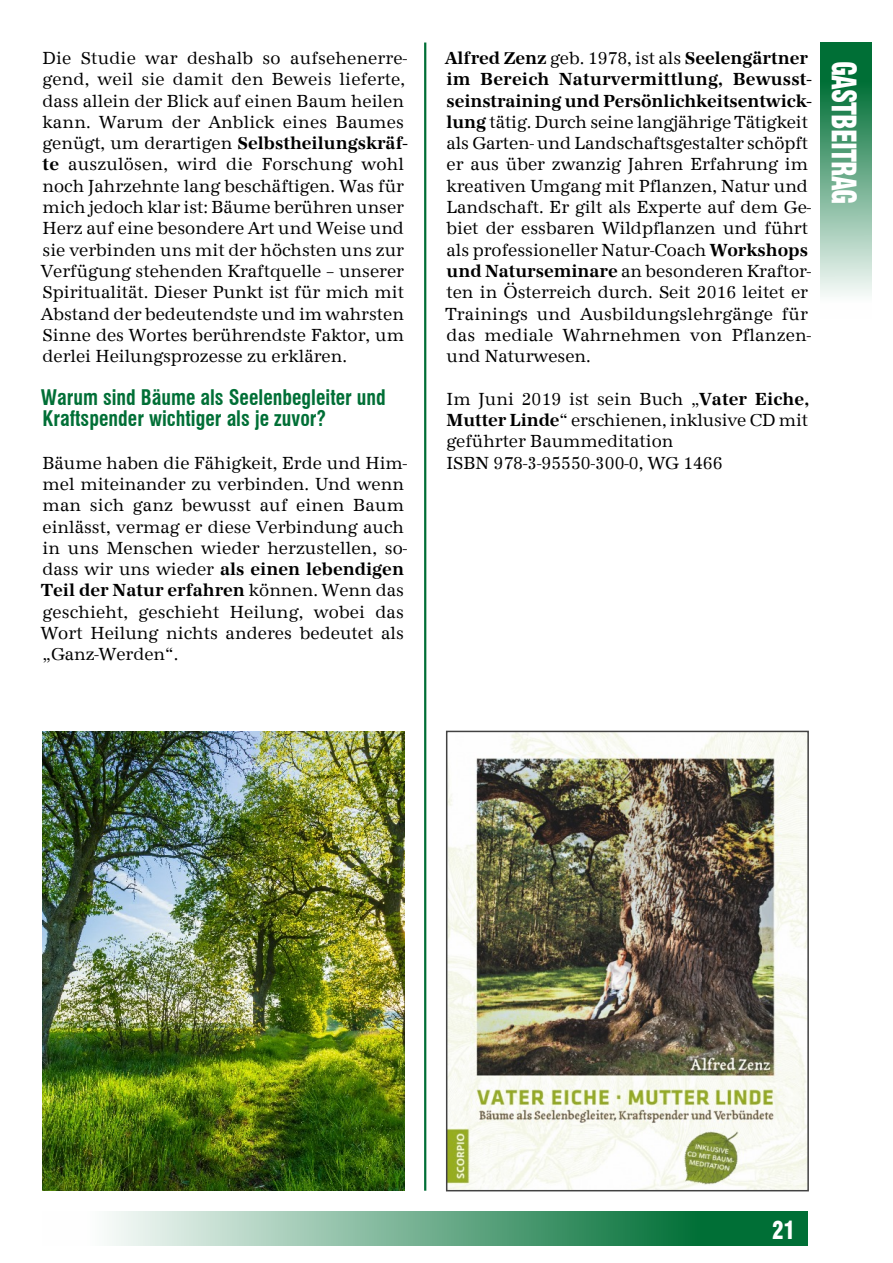
<style>
.page{position:relative;width:893px;height:1263px;background:#fff}
.page>*{position:absolute;margin:0;border:0;box-sizing:border-box;transform-origin:0 0}
.t1{font:900 condensed 33px "Swiss 721 BT";letter-spacing:-.03em;color:#fff;scale:.8 1}
.t2{font:900 condensed 24px "Swiss 721 BT";color:#fff;scale:.91 1}
.t3{font:700 condensed 21px/21.3px "Swiss 721 BT";color:#006f36;scale:.95 1}
.t4{font:18px/21.3px "Antiqua Std";color:#000;scale:.95 1}
.s1{font-weight:700}
</style>
<div class="page">
<svg style="left:109px;top:1212px;width:699px;height:34px;background:#67a987"></svg>
<svg style="left:821px;top:43px;width:51px;height:253px;background:#67a987"></svg>
<svg style="left:424px;top:42px;width:3px;height:1149px;background:#3f9267"></svg>
<img style="left:449px;top:734px;width:357px;height:454px">
<div style="left:446px;top:731px;width:363px;height:460px;border:2px solid #424242"></div>
<img style="left:43px;top:731px;width:361px;height:460px">
<p class="t4" style="left:41px;top:48px;width:387px">Die Studie war deshalb so aufsehenerre&shy;gend, weil sie damit den Beweis lieferte, dass allein der Blick auf einen Baum heilen kann. Warum der Anblick eines Baumes genügt, um derartigen <span class="s1">Selbstheilungskräf&shy;te</span> auszulösen, wird die Forschung wohl noch Jahrzehnte lang beschäftigen. Was für mich jedoch klar ist: Bäume berühren unser Herz auf eine besondere Art und Weise und sie verbinden uns mit der höchsten uns zur Verfügung stehenden Kraftquelle – unserer Spiritualität. Dieser Punkt ist für mich mit Abstand der bedeutendste und im wahrsten Sinne des Wortes berührendste Faktor, um derlei Heilungsprozesse zu erklären.</p>
<p class="t3" style="left:41px;top:389px;width:365px">Warum sind Bäume als Seelenbegleiter und<br>Kraftspender wichtiger als je zuvor?</p>
<p class="t4" style="left:41px;top:452px;width:387px">Bäume haben die Fähigkeit, Erde und Him&shy;mel miteinander zu verbinden. Und wenn man sich ganz bewusst auf einen Baum einlässt, vermag er diese Verbindung auch in uns Menschen wieder herzustellen, so&shy;dass wir uns wieder <span class="s1">als einen lebendigen Teil der Natur erfahren</span> können. Wenn das geschieht, geschieht Heilung, wobei das Wort Heilung nichts anderes bedeutet als „Ganz-Werden“.</p>
<p class="t4" style="left:445px;top:48px;width:387px"><span class="s1">Alfred Zenz</span> geb. 1978, ist als <span class="s1">Seelengärtner im Bereich Naturvermittlung, Bewusst&shy;seinstraining und Persönlichkeitsentwick&shy;lung</span> tätig. Durch seine langjährige Tätigkeit als Garten- und Landschaftsgestalter schöpft er aus über zwanzig Jahren Erfahrung im kreativen Umgang mit Pflanzen, Natur und Landschaft. Er gilt als Experte auf dem Ge&shy;biet der essbaren Wildpflanzen und führt als professioneller Natur-Coach <span class="s1">Workshops und Naturseminare</span> an besonderen Kraftor&shy;ten in Österreich durch. Seit 2016 leitet er Trainings und Ausbildungslehrgänge für das mediale Wahrnehmen von Pflanzen&shy;und Naturwesen.</p>
<p class="t4" style="left:446px;top:388px;width:383px">Im Juni 2019 ist sein Buch „<span class="s1">Vater Eiche, Mutter Linde</span>“ erschienen, inklusive CD mit geführter Baummeditation<br>ISBN 978-3-95550-300-0, WG 1466</p>
<h1 class="t1" style="left:857px;top:61px;width:181px;rotate:90deg">GASTBEITRAG</h1>
<h2 class="t2" style="left:772px;top:1221px;width:27px">21</h2>
</div>
